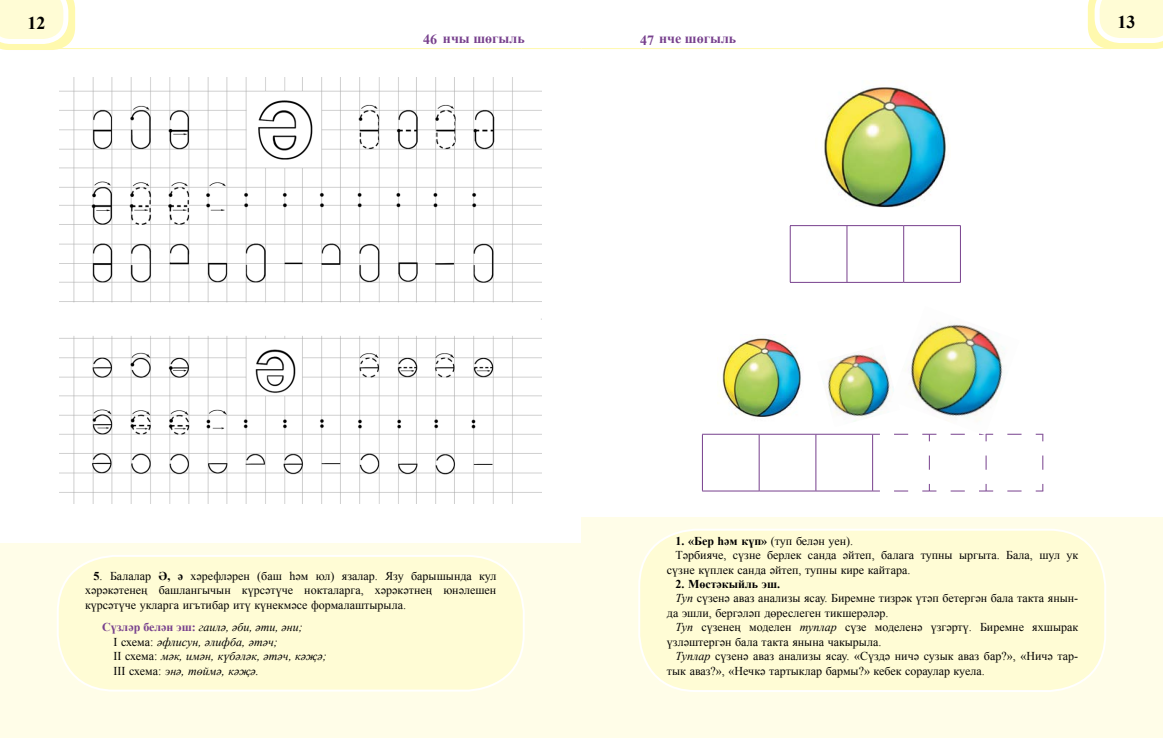
<style>
.page{position:relative;width:1163px;height:738px;background:#fff}
.page>*{position:absolute;margin:0;border:0;box-sizing:border-box;transform-origin:0 0}
.t1{font:700 18px "Times New Roman";color:#000}
.t2{font:700 14px "Times New Roman";color:#77408d}
.t3{font:12px/14.4px "Times New Roman";color:#000;text-align:justify}
.t4{font:italic 12px/14.4px "Times New Roman";color:#000}
.t5{font:700 12px "Times New Roman";color:#000}
.s1{font-weight:700}
.s2{font-weight:700;font-style:normal;color:#77408d}
.s3{font-style:normal}
.s4{font-style:italic}
</style>
<div class="page">
<div style="left:0;top:528px;width:581px;height:209px;background:#fffde8"></div>
<svg style="left:0;top:0;width:75px;height:50px;background:#fffbd3"></svg>
<hr style="left:54px;top:48px;width:527px;height:1px;background:#fff9ae">
<div style="left:581px;top:528px;width:581px;height:209px;background:#fffde8"></div>
<svg style="left:1087px;top:0;width:75px;height:49px"></svg>
<hr style="left:581px;top:48px;width:529px;height:1px;background:#fff9ae">
<div style="left:0;top:517px;width:581px;height:25px;background:#fff"></div>
<div style="left:581px;top:516px;width:581px;height:25px;background:#fffde8"></div>
<div style="left:58px;top:555px;width:465px;height:135px;background:#fffcd5;border-radius:57px"></div>
<div style="left:57px;top:554px;width:467px;height:137px;border:2px solid #fff;border-radius:57px"></div>
<div style="left:639px;top:529px;width:466px;height:161px;background:#fffcd5;border-radius:57px"></div>
<div style="left:638px;top:528px;width:468px;height:163px;border:2px solid #fff;border-radius:57px"></div>
<hr style="left:846px;top:226px;width:1px;height:56px;background:#77408d">
<hr style="left:903px;top:226px;width:1px;height:56px;background:#77408d">
<hr style="left:789px;top:225px;width:57px;height:1px;background:#77408d">
<hr style="left:789px;top:226px;width:1px;height:56px;background:#77408d">
<hr style="left:846px;top:225px;width:57px;height:1px;background:#77408d">
<hr style="left:903px;top:225px;width:57px;height:1px;background:#77408d">
<hr style="left:960px;top:226px;width:1px;height:56px;background:#77408d">
<hr style="left:789px;top:282px;width:57px;height:1px;background:#77408d">
<hr style="left:846px;top:282px;width:57px;height:1px;background:#77408d">
<hr style="left:903px;top:282px;width:57px;height:1px;background:#77408d">
<svg style="left:928px;top:455px;width:1px;height:14px"></svg>
<svg style="left:928px;top:435px;width:2px;height:6px"></svg>
<svg style="left:985px;top:455px;width:1px;height:14px"></svg>
<svg style="left:1042px;top:455px;width:1px;height:14px"></svg>
<svg style="left:985px;top:433px;width:58px;height:8px"></svg>
<svg style="left:894px;top:490px;width:15px;height:1px"></svg>
<svg style="left:950px;top:490px;width:15px;height:1px"></svg>
<svg style="left:922px;top:483px;width:14px;height:8px"></svg>
<svg style="left:979px;top:484px;width:64px;height:7px"></svg>
<hr style="left:702px;top:433px;width:57px;height:1px;background:#77408d">
<hr style="left:702px;top:434px;width:1px;height:56px;background:#77408d">
<hr style="left:759px;top:433px;width:56px;height:1px;background:#77408d">
<hr style="left:758px;top:434px;width:1px;height:56px;background:#77408d">
<hr style="left:815px;top:433px;width:57px;height:1px;background:#77408d">
<hr style="left:815px;top:434px;width:1px;height:56px;background:#77408d">
<hr style="left:872px;top:434px;width:1px;height:56px;background:#77408d">
<hr style="left:702px;top:490px;width:57px;height:1px;background:#77408d">
<hr style="left:759px;top:490px;width:56px;height:1px;background:#77408d">
<hr style="left:815px;top:490px;width:57px;height:1px;background:#77408d">
<img style="left:824px;top:80px;width:122px;height:128px">
<img style="left:823px;top:348px;width:67px;height:74px">
<img style="left:890px;top:324px;width:129px;height:111px">
<img style="left:722px;top:338px;width:79px;height:79px">
<img style="left:59px;top:78px;width:482px;height:425px">
<h1 class="t1" style="left:28px;top:11px;width:19px">12</h1>
<p class="t2" style="left:423px;top:29px;width:103px">46 нчы шөгыль</p>
<p class="t2" style="left:640px;top:30px;width:15px">47</p>
<p class="t2" style="left:659px;top:29px;width:79px">нче шөгыль</p>
<h1 class="t1" style="left:1117px;top:10px;width:19px">13</h1>
<p class="t3" style="left:85px;top:568px;width:413px;text-indent:9px"><span class="s1">5</span>. Балалар <span class="s1">Ә, ә</span> хәрефләрен (баш һәм юл) язалар. Язу барышында кул хәрәкәтенең башлангычын күрсәтүче нокталарга, хәрәкәтнең юнәлешен күрсәтүче укларга игътибар итү күнекмәсе формалаштырыла.</p>
<p class="t4" style="left:113px;top:619px;width:215px;text-indent:-11px"><span class="s2">Сүзләр белән эш:</span> гаилә, әби, әти, әни;<br><span class="s3">I схема:</span> әфлисун, әлифба, әтәч;<br><span class="s3">II схема:</span> мәк, имән, күбәләк, әтәч, кәҗә; <span class="s3">III схема:</span> энә, төймә, кәҗә.</p>
<p class="t3" style="left:675px;top:533px;width:179px"><span class="s1">1. «Бер һәм күп»</span> (туп белән уен).</p>
<p class="t3" style="left:675px;top:547px;width:404px">Тәрбияче, сүзне берлек санда әйтеп, балага тупны ыргыта. Бала, шул ук</p>
<p class="t3" style="left:667px;top:561px;width:245px">сүзне күплек санда әйтеп, тупны кире кайтара.</p>
<p class="t5" style="left:675px;top:575px;width:106px">2. Мөстәкыйль эш.</p>
<p class="t3" style="left:675px;top:590px;width:404px"><span class="s4">Туп</span> сүзенә аваз анализы ясау. Биремне тизрәк үтәп бетергән бала такта янын-</p>
<p class="t3" style="left:667px;top:605px;width:223px">да эшли, бергәләп дөреслеген тикшерәләр.</p>
<p class="t3" style="left:675px;top:619px;width:404px"><span class="s4">Туп</span> сүзенең моделен <span class="s4">туплар</span> сүзе моделенә үзгәртү. Биремне яхшырак</p>
<p class="t3" style="left:667px;top:633px;width:216px">үзләштергән бала такта янына чакырыла.</p>
<p class="t3" style="left:675px;top:648px;width:404px"><span class="s4">Туплар</span> сүзенә аваз анализы ясау. «Сүздә ничә сузык аваз бар?», «Ничә тар-</p>
<p class="t3" style="left:667px;top:662px;width:319px">тык аваз?», «Нечкә тартыклар бармы?» кебек сораулар куела.</p>
</div>
